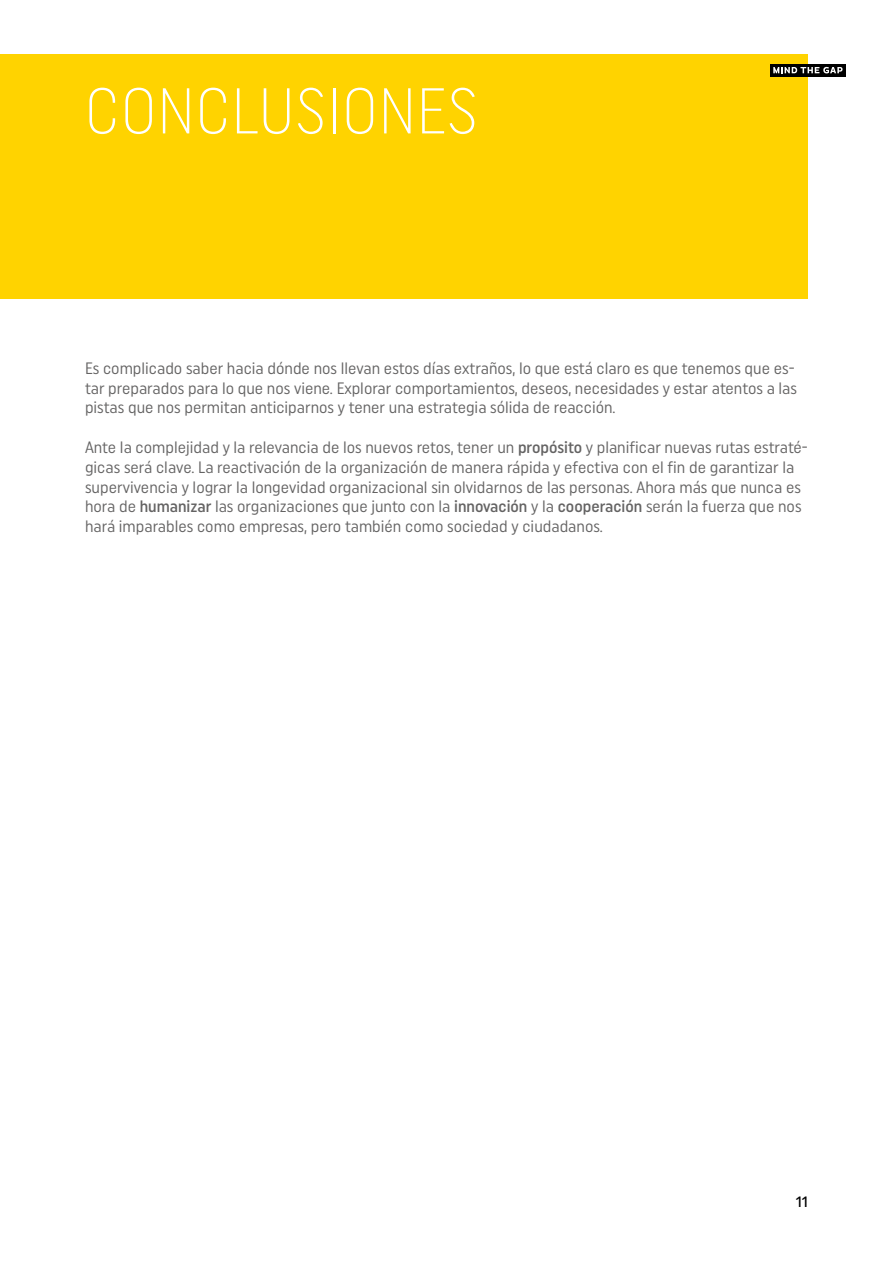
<style>
.page{position:relative;width:893px;height:1263px;background:#fff}
.page>*{position:absolute;margin:0;border:0;box-sizing:border-box;transform-origin:0 0}
.t1{font:300 64.5px "Uniform Condensed";color:#fff}
.t2{font:16.5px/19.8px "Uniform Condensed";color:#646363}
.t3{font:500 15px "Uniform Condensed";color:#000}
.s1{font-weight:500}
</style>
<div class="page">
<div style="left:0;top:54px;width:807px;height:244px;background:#ffd300"></div>
<div style="left:770px;top:64px;width:76px;height:13px;background:#000"></div>
<svg style="left:773px;top:67px;width:69px;height:6px"></svg>
<h1 class="t1" style="left:84px;top:72px;width:395px">CONCLUSIONES</h1>
<p class="t2" style="left:85px;top:358px;width:714px">Es complicado saber hacia dónde nos llevan estos días extraños, lo que está claro es que tenemos que es&shy;tar preparados para lo que nos viene. Explorar comportamientos, deseos, necesidades y estar atentos a las pistas que nos permitan anticiparnos y tener una estrategia sólida de reacción.</p>
<p class="t2" style="left:85px;top:437px;width:724px">Ante la complejidad y la relevancia de los nuevos retos, tener un <span class="s1">propósito</span> y planificar nuevas rutas estraté&shy;gicas será clave. La reactivación de la organización de manera rápida y efectiva con el fin de garantizar la supervivencia y lograr la longevidad organizacional sin olvidarnos de las personas. Ahora más que nunca es hora de <span class="s1">humanizar</span> las organizaciones que junto con la <span class="s1">innovación</span> y la <span class="s1">cooperación</span> serán la fuerza que nos hará imparables como empresas, pero también como sociedad y ciudadanos.</p>
<p class="t3" style="left:796px;top:1193px;width:14px">11</p>
</div>
